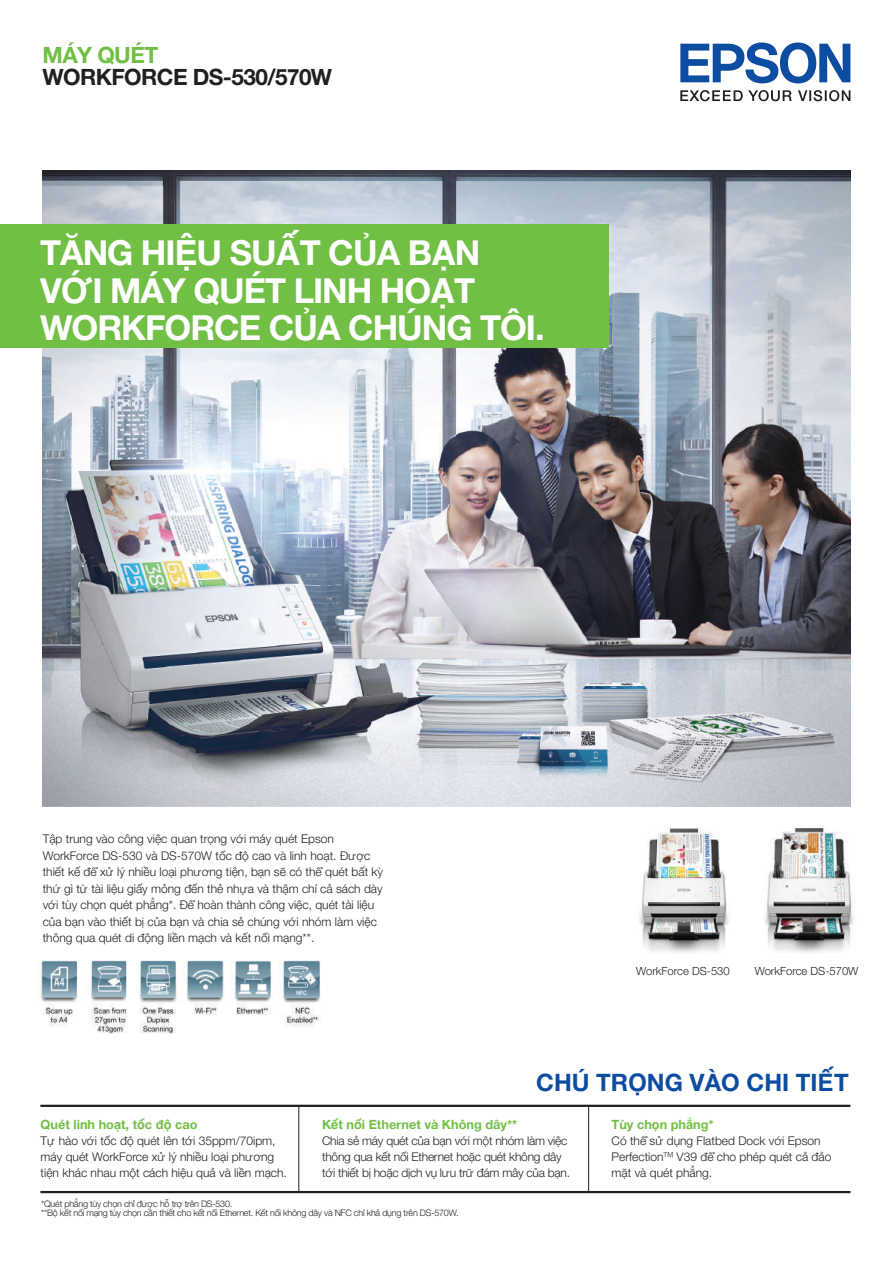
<style>
.page{position:relative;width:893px;height:1263px;background:#fff}
.page>*{position:absolute;margin:0;border:0;box-sizing:border-box;transform-origin:0 0}
.t1{font:700 34.5px/37.5px "Helvetica Neue";letter-spacing:-.03em;color:#fff}
.t2{font:700 24px "Helvetica Neue";color:#0d4da1}
.t3{font:700 22.5px "Helvetica Neue";letter-spacing:-.025em;color:#231f20}
.t4{font:700 22.5px "Helvetica Neue";letter-spacing:-.025em;color:#71bf44}
.t5{font:700 12.75px "Helvetica Neue";color:#71bf44}
.t6{font:300 12px/16.5px "Helvetica Neue";color:#231f20}
.t7{font:300 12px/15.8px "Helvetica Neue";letter-spacing:-.02em;color:#231f20}
.t8{font:300 11.25px "Helvetica Neue";color:#231f20}
.t9{font:300 9px/9px "Helvetica Neue";letter-spacing:-.025em;color:#231f20}
</style>
<div class="page">
<svg style="left:680px;top:90px;width:112px;height:11px"></svg>
<svg style="left:798px;top:90px;width:52px;height:11px"></svg>
<svg style="left:680px;top:43px;width:170px;height:40px"></svg>
<hr style="left:40px;top:1105px;width:810px;height:2px;background:#231f20">
<hr style="left:40px;top:1191px;width:810px;height:2px;background:#231f20">
<hr style="left:588px;top:1105px;width:1px;height:87px;background:#231f20">
<hr style="left:298px;top:1105px;width:1px;height:87px;background:#231f20">
<img style="left:43px;top:170px;width:807px;height:636px">
<div style="left:0;top:224px;width:608px;height:124px;background:#71bf44"></div>
<img style="left:40px;top:960px;width:280px;height:74px">
<img style="left:639px;top:827px;width:90px;height:126px">
<img style="left:764px;top:825px;width:91px;height:128px">
<h3 class="t4" style="left:43px;top:37px;width:117px">MÁY QUÉT</h3>
<h3 class="t3" style="left:43px;top:60px;width:291px">WORKFORCE DS-530/570W</h3>
<h1 class="t1" style="left:40px;top:235px;width:506px">TĂNG HIỆU SUẤT CỦA BẠN<br>VỚI MÁY QUÉT LINH HOẠT<br>WORKFORCE CỦA CHÚNG TÔI.</h1>
<p class="t6" style="left:43px;top:830px;width:342px">Tập trung vào công việc quan trọng với máy quét Epson WorkForce DS-530 và DS-570W tốc độ cao và linh hoạt. Được thiết kế để xử lý nhiều loại phương tiện, bạn sẽ có thể quét bất kỳ thứ gì từ tài liệu giấy mỏng đến thẻ nhựa và thậm chí cả sách dày với tùy chọn quét phẳng*. Để hoàn thành công việc, quét tài liệu của bạn vào thiết bị của bạn và chia sẻ chúng với nhóm làm việc thông qua quét di động liền mạch và kết nối mạng**.</p>
<p class="t8" style="left:636px;top:961px;width:95px">WorkForce DS-530</p>
<p class="t8" style="left:755px;top:962px;width:105px">WorkForce DS-570W</p>
<h2 class="t2" style="left:536px;top:1064px;width:314px">CHÚ TRỌNG VÀO CHI TIẾT</h2>
<p class="t5" style="left:41px;top:1115px;width:158px">Quét linh hoạt, tốc độ cao</p>
<p class="t6" style="left:41px;top:1132px;width:248px;line-height:15.8px">Tự hào với tốc độ quét lên tới 35ppm/70ipm, máy quét WorkForce xử lý nhiều loại phương tiện khác nhau một cách hiệu quả và liền mạch.</p>
<p class="t5" style="left:322px;top:1115px;width:197px">Kết nối Ethernet và Không dây**</p>
<p class="t7" style="left:322px;top:1132px;width:249px">Chia sẻ máy quét của bạn với một nhóm làm việc thông qua kết nối Ethernet hoặc quét không dây tới thiết bị hoặc dịch vụ lưu trữ đám mây của bạn.</p>
<p class="t9" style="left:41px;top:1199px;width:419px">*Quét phẳng tùy chọn chỉ được hỗ trợ trên DS-530.<br>**Bộ kết nối mạng tùy chọn cần thiết cho kết nối Ethernet. Kết nối không dây và NFC chỉ khả dụng trên DS-570W.</p>
<p class="t5" style="left:612px;top:1115px;width:104px">Tùy chọn phẳng*</p>
<p class="t6" style="left:612px;top:1132px;width:221px;line-height:15.8px">Có thể sử dụng Flatbed Dock với Epson<br>Perfection<sup>TM</sup> V39 để cho phép quét cả đảo mặt và quét phẳng.</p>
</div>
